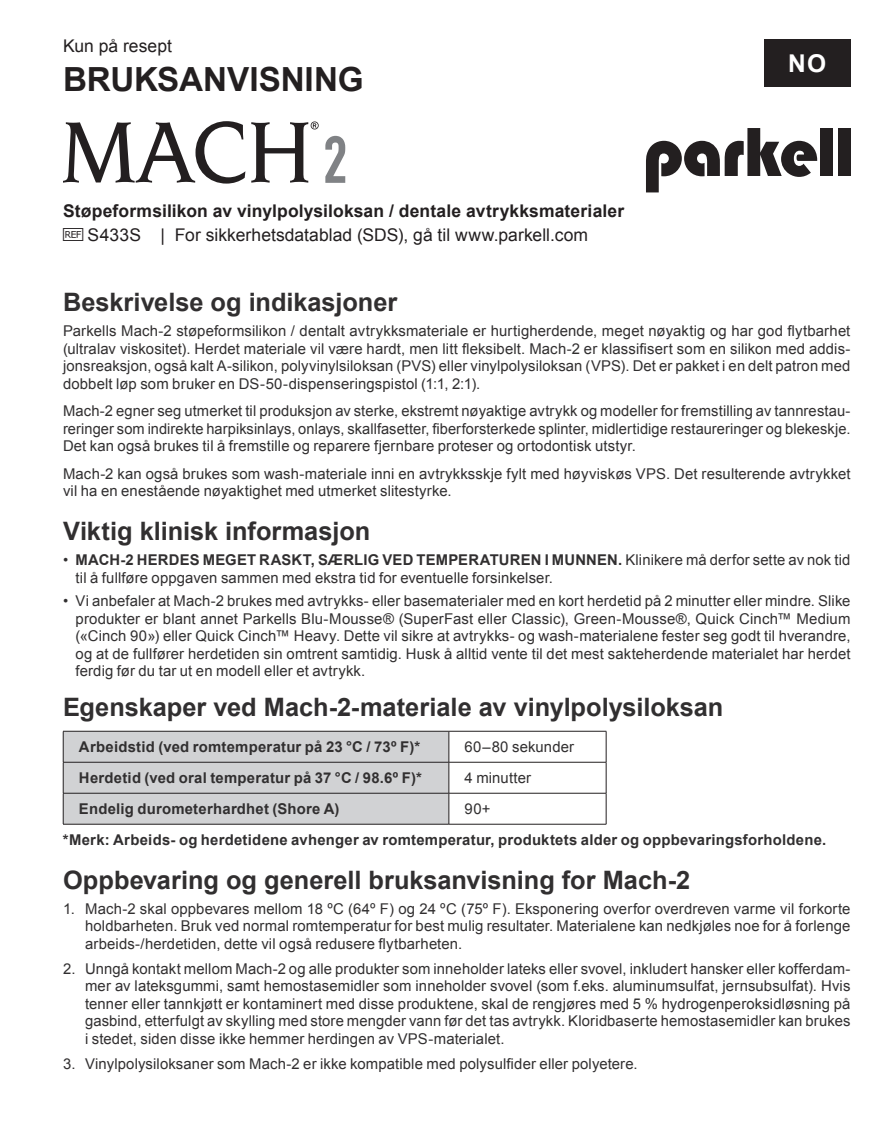
<style>
.page{position:relative;width:882px;height:1134px;background:#fff}
.page>*{position:absolute;margin:0;border:0;box-sizing:border-box;transform-origin:0 0}
.t1{font:700 33.25px "Arial";letter-spacing:-.005em;color:#231f20}
.t2{font:700 25.38px "Arial";color:#312f30}
.t3{font:700 24.5px "Arial";color:#fff}
.t4{font:700 17.5px/23.6px "Arial";letter-spacing:.01em;color:#231f20}
.t5{font:17.5px "Arial";color:#231f20}
.t6{font:14.88px/17.5px "Arial";letter-spacing:.01em;color:#312f30;text-align:justify}
.t7{font:700 14.88px "Arial";letter-spacing:.015em;color:#312f30}
.s1{font-family:"MDD ISO 15223 1";font-weight:400}
.s2{font-weight:400}
.s3{font-weight:700}
</style>
<div class="page">
<svg style="left:64px;top:732px;width:542px;height:92px"></svg>
<hr style="left:63px;top:731px;width:386px;height:1px;background:#231f20">
<hr style="left:63px;top:731px;width:1px;height:31px;background:#231f20">
<hr style="left:449px;top:731px;width:157px;height:1px;background:#231f20">
<hr style="left:449px;top:731px;width:1px;height:31px;background:#231f20">
<hr style="left:606px;top:731px;width:1px;height:31px;background:#231f20">
<hr style="left:63px;top:762px;width:386px;height:1px;background:#231f20">
<hr style="left:63px;top:762px;width:1px;height:31px;background:#231f20">
<hr style="left:449px;top:762px;width:157px;height:1px;background:#231f20">
<hr style="left:449px;top:762px;width:1px;height:31px;background:#231f20">
<hr style="left:606px;top:762px;width:1px;height:31px;background:#231f20">
<hr style="left:63px;top:793px;width:386px;height:1px;background:#231f20">
<hr style="left:63px;top:793px;width:1px;height:31px;background:#231f20">
<hr style="left:449px;top:793px;width:157px;height:1px;background:#231f20">
<hr style="left:449px;top:793px;width:1px;height:31px;background:#231f20">
<hr style="left:606px;top:793px;width:1px;height:31px;background:#231f20">
<hr style="left:63px;top:824px;width:386px;height:1px;background:#231f20">
<hr style="left:449px;top:824px;width:157px;height:1px;background:#231f20">
<svg style="left:325px;top:136px;width:20px;height:47px"></svg>
<svg style="left:63px;top:121px;width:256px;height:63px"></svg>
<svg style="left:646px;top:128px;width:171px;height:64px"></svg>
<div style="left:820px;top:128px;width:13px;height:48px;background:#231f20"></div>
<div style="left:838px;top:128px;width:12px;height:48px;background:#231f20"></div>
<div style="left:764px;top:39px;width:86px;height:48px;background:#231f20"></div>
<p class="t5" style="left:63px;top:35px;width:110px">Kun på resept</p>
<h1 class="t1" style="left:63px;top:57px;width:302px">BRUKSANVISNING</h1>
<p class="t4" style="left:63px;top:200px;width:563px">Støpeformsilikon av vinylpolysiloksan / dentale avtrykksmaterialer <span class="s1">h</span><span class="s2">S433S | For sikkerhetsdatablad (SDS), gå til www.parkell.com</span></p>
<h3 class="t3" style="left:788px;top:47px;width:39px">NO</h3>
<h2 class="t2" style="left:63px;top:285px;width:336px">Beskrivelse og indikasjoner</h2>
<p class="t6" style="left:63px;top:322px;width:789px">Parkells Mach-2 støpeformsilikon / dentalt avtrykksmateriale er hurtigherdende, meget nøyaktig og har god flytbarhet (ultralav viskositet). Herdet materiale vil være hardt, men litt fleksibelt. Mach-2 er klassifisert som en silikon med addis&shy;jonsreaksjon, også kalt A-silikon, polyvinylsiloksan (PVS) eller vinylpolysiloksan (VPS). Det er pakket i en delt patron med dobbelt løp som bruker en DS-50-dispenseringspistol (1:1, 2:1).</p>
<p class="t6" style="left:63px;top:402px;width:789px">Mach-2 egner seg utmerket til produksjon av sterke, ekstremt nøyaktige avtrykk og modeller for fremstilling av tannrestau&shy;reringer som indirekte harpiksinlays, onlays, skallfasetter, fiberforsterkede splinter, midlertidige restaureringer og blekeskje.<br>Det kan også brukes til å fremstille og reparere fjernbare proteser og ortodontisk utstyr.</p>
<p class="t6" style="left:63px;top:465px;width:789px">Mach-2 kan også brukes som wash-materiale inni en avtrykksskje fylt med høyviskøs VPS. Det resulterende avtrykket vil ha en enestående nøyaktighet med utmerket slitestyrke.</p>
<h2 class="t2" style="left:63px;top:514px;width:309px">Viktig klinisk informasjon</h2>
<p class="t6" style="left:76px;top:551px;width:776px;text-indent:-13px">• <span class="s3">MACH-2 HERDES MEGET RASKT, SÆRLIG VED TEMPERATUREN I MUNNEN.</span> Klinikere må derfor sette av nok tid til å fullføre oppgaven sammen med ekstra tid for eventuelle forsinkelser.</p>
<p class="t6" style="left:76px;top:593px;width:776px;text-indent:-13px">• Vi anbefaler at Mach-2 brukes med avtrykks- eller basematerialer med en kort herdetid på 2 minutter eller mindre. Slike produkter er blant annet Parkells Blu-Mousse® (SuperFast eller Classic), Green-Mousse®, Quick Cinch™ Medium («Cinch 90») eller Quick Cinch™ Heavy. Dette vil sikre at avtrykks- og wash-materialene fester seg godt til hverandre, og at de fullfører herdetiden sin omtrent samtidig. Husk å alltid vente til det mest sakteherdende materialet har herdet ferdig før du tar ut en modell eller et avtrykk.</p>
<h2 class="t2" style="left:63px;top:691px;width:662px">Egenskaper ved Mach-2-materiale av vinylpolysiloksan</h2>
<p class="t7" style="left:79px;top:737px;width:343px">Arbeidstid (ved romtemperatur på 23 °C / 73º F)*</p>
<p class="t6" style="left:465px;top:738px;width:111px">60–80 sekunder</p>
<p class="t7" style="left:79px;top:768px;width:344px">Herdetid (ved oral temperatur på 37 °C / 98.6º F)*</p>
<p class="t6" style="left:465px;top:769px;width:68px">4 minutter</p>
<p class="t7" style="left:79px;top:799px;width:262px">Endelig durometerhardhet (Shore A)</p>
<p class="t6" style="left:465px;top:800px;width:27px">90+</p>
<p class="t7" style="left:63px;top:830px;width:765px">*Merk: Arbeids- og herdetidene avhenger av romtemperatur, produktets alder og oppbevaringsforholdene.</p>
<h2 class="t2" style="left:63px;top:863px;width:629px">Oppbevaring og generell bruksanvisning for Mach-2</h2>
<p class="t6" style="left:85px;top:900px;width:767px;text-indent:-22px">1. Mach-2 skal oppbevares mellom 18 ºC (64º F) og 24 ºC (75º F). Eksponering overfor overdreven varme vil forkorte holdbarheten. Bruk ved normal romtemperatur for best mulig resultater. Materialene kan nedkjøles noe for å forlenge arbeids-/herdetiden, dette vil også redusere flytbarheten.</p>
<p class="t6" style="left:85px;top:960px;width:767px;text-indent:-22px">2. Unngå kontakt mellom Mach-2 og alle produkter som inneholder lateks eller svovel, inkludert hansker eller kofferdam&shy;mer av lateksgummi, samt hemostasemidler som inneholder svovel (som f.eks. aluminumsulfat, jernsubsulfat). Hvis tenner eller tannkjøtt er kontaminert med disse produktene, skal de rengjøres med 5 % hydrogenperoksidløsning på gasbind, etterfulgt av skylling med store mengder vann før det tas avtrykk. Kloridbaserte hemostasemidler kan brukes i stedet, siden disse ikke hemmer herdingen av VPS-materialet.</p>
<p class="t6" style="left:63px;top:1055px;width:576px">3. Vinylpolysiloksaner som Mach-2 er ikke kompatible med polysulfider eller polyetere.</p>
</div>
